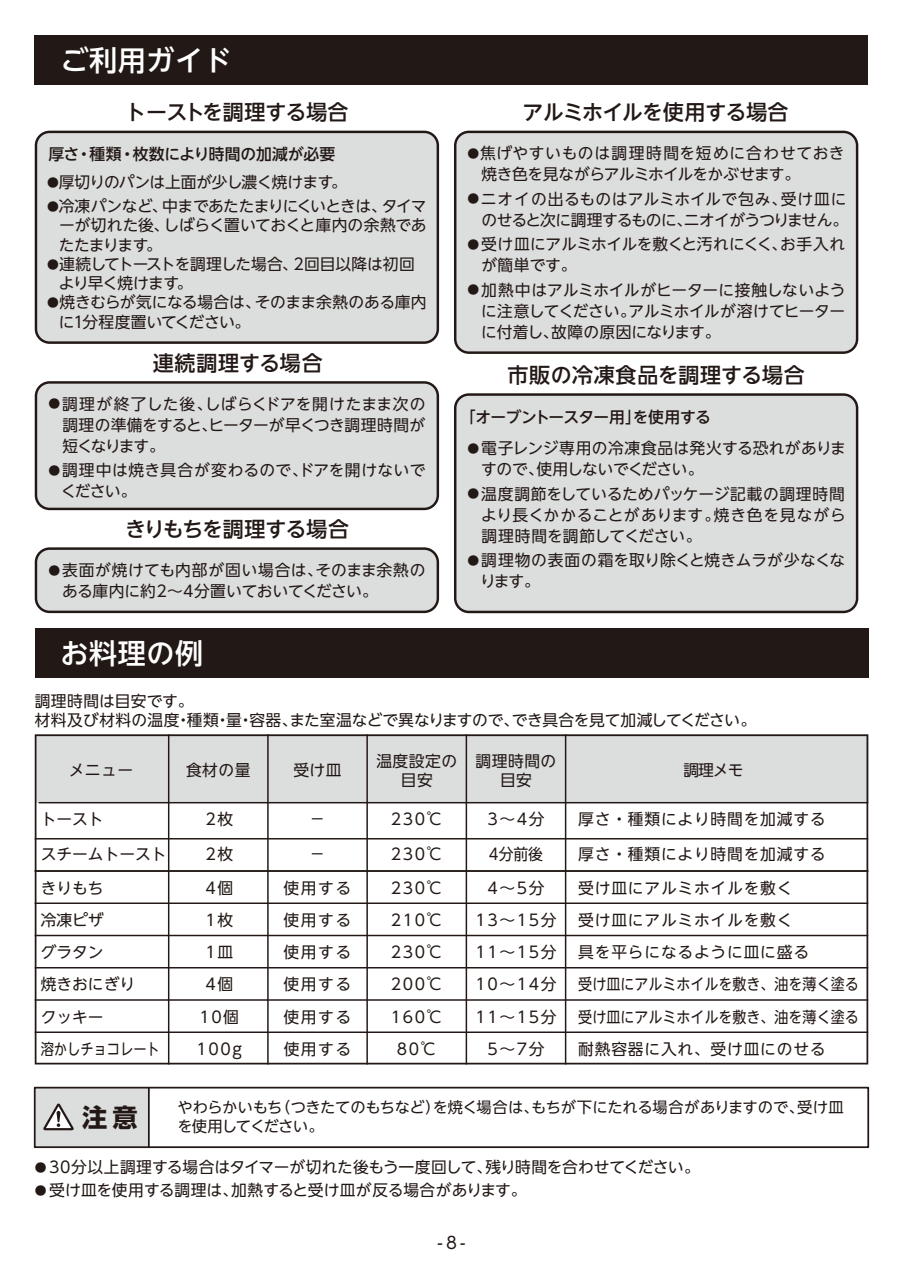
<style>
.page{position:relative;width:903px;height:1275px;background:#fff}
.page>*{position:absolute;margin:0;border:0;box-sizing:border-box;transform-origin:0 0}
.t1{font:500 28px "UD Shin Go NT Pro";letter-spacing:.02em;color:#fff}
.t2{font:700 25.2px "UD Shin Go NT Pro";color:#221815}
.t3{font:500 21px "UD Shin Go NT Pro";letter-spacing:-.035em;color:#221815}
.t4{font:500 21px "UD Shin Go NT Pro";letter-spacing:.02em;color:#221815}
.t5{font:500 21px "UD Shin Go NT Pro";letter-spacing:-.015em;color:#221815}
.t6{font:500 21px "UD Shin Go NT Pro";letter-spacing:.035em;color:#221815}
.t7{font:16.62px "UD Shin Go NT Pro";color:#221815}
.t8{font:15.75px/21px "UD Shin Go NT Pro";color:#221815}
.t9{font:15.75px "UD Shin Go NT Pro";letter-spacing:.05em;color:#221815}
.t10{font:15.75px/21px "UD Shin Go NT Pro";letter-spacing:.02em;color:#221815}
.t11{font:15.75px/19.2px "UD Shin Go NT Pro";letter-spacing:-.035em;color:#221815}
.t12{font:15.75px/21px "UD Shin Go NT Pro";letter-spacing:-.025em;color:#221815;text-align:right}
.t13{font:15.75px/32.2px "UD Shin Go NT Pro";color:#221815;scale:.89 1}
.t14{font:15.75px/19.2px "UD Shin Go NT Pro";letter-spacing:-.02em;color:#221815}
.t15{font:500 15.75px "UD Shin Go NT Pro";letter-spacing:-.02em;color:#221815}
.t16{font:15.75px "UD Shin Go NT Pro";color:#221815;scale:.84 1}
.t17{font:15.75px "UD Shin Go NT Pro";color:#221815;scale:.94 1}
.t18{font:15.4px "UD Shin Go NT Pro";letter-spacing:-.025em;color:#221815}
.t19{font:15.4px "UD Shin Go NT Pro";letter-spacing:-.065em;color:#221815}
.s1{font-size:11.9px}
</style>
<div class="page">
<div style="left:35px;top:35px;width:833px;height:49px;background:#221815"></div>
<div style="left:35px;top:131px;width:404px;height:213px;background:#dcdddd"></div>
<div style="left:35px;top:381px;width:404px;height:129px;background:#dcdddd"></div>
<svg style="left:35px;top:547px;width:404px;height:66px;background:#cdcdcd"></svg>
<div style="left:454px;top:131px;width:404px;height:223px;background:#dcdddd"></div>
<div style="left:454px;top:393px;width:404px;height:220px;background:#dcdddd"></div>
<div style="left:35px;top:628px;width:833px;height:50px;background:#221815"></div>
<div style="left:35px;top:1088px;width:114px;height:59px;background:#dcdddd"></div>
<svg style="left:43px;top:1103px;width:31px;height:27px"></svg>
<svg style="left:35px;top:734px;width:833px;height:330px"></svg>
<hr style="left:35px;top:902px;width:833px;height:2px;background:#221815">
<hr style="left:35px;top:870px;width:833px;height:2px;background:#221815">
<hr style="left:35px;top:838px;width:833px;height:1px;background:#221815">
<hr style="left:35px;top:935px;width:833px;height:1px;background:#221815">
<hr style="left:35px;top:967px;width:833px;height:1px;background:#221815">
<hr style="left:35px;top:999px;width:833px;height:2px;background:#221815">
<hr style="left:35px;top:1031px;width:833px;height:2px;background:#221815">
<div style="left:34px;top:1087px;width:835px;height:61px;border:2px solid #221815"></div>
<hr style="left:148px;top:1088px;width:2px;height:59px;background:#221815">
<h1 class="t1" style="left:60px;top:37px;width:173px">ご利用ガイド</h1>
<h3 class="t5" style="left:125px;top:95px;width:225px">トーストを調理する場合</h3>
<h3 class="t3" style="left:522px;top:95px;width:267px">アルミホイルを使用する場合</h3>
<p class="t15" style="left:48px;top:141px;width:288px">厚さ・種類・枚数により時間の加減が必要</p>
<p class="t10" style="left:482px;top:142px;width:364px;text-indent:-14px"><span class="s1">●</span>焦げやすいものは調理時間を短めに合わせておき焼き色を見ながらアルミホイルをかぶせます。</p>
<p class="t12" style="left:468px;top:188px;width:382px"><span class="s1">●</span>ニオイの出るものはアルミホイルで包み、受け皿にのせると次に調理するものに、ニオイがうつりません。</p>
<p class="t8" style="left:481px;top:233px;width:365px;text-indent:-14px"><span class="s1">●</span> 受け皿にアルミホイルを敷くと汚れにくく、お手入れが簡単です。</p>
<p class="t8" style="left:481px;top:279px;width:366px;text-align:justify;text-indent:-13px"><span class="s1">●</span>加熱中はアルミホイルがヒーターに接触しないように注意してください。アルミホイルが溶けてヒーターに付着し、故障の原因になります。</p>
<h3 class="t4" style="left:507px;top:358px;width:299px">市販の冷凍食品を調理する場合</h3>
<p class="t15" style="left:460px;top:404px;width:253px">「オーブントースター用」を使用する</p>
<p class="t8" style="left:481px;top:437px;width:366px;text-indent:-13px"><span class="s1">●</span>電子レンジ専用の冷凍食品は発火する恐れがありますので、使用しないでください。</p>
<p class="t8" style="left:481px;top:483px;width:366px;text-align:justify;text-indent:-13px"><span class="s1">●</span>温度調節をしているためパッケージ記載の調理時間より長くかかることがあります。焼き色を見ながら調理時間を調節してください。</p>
<p class="t8" style="left:480px;top:549px;width:366px;text-indent:-13px"><span class="s1">●</span>調理物の表面の霜を取り除くと焼きムラが少なくなります。</p>
<p class="t11" style="left:47px;top:172px;width:301px"><span class="s1">●</span>厚切りのパンは上面が少し濃く焼けます。</p>
<p class="t8" style="left:59px;top:196px;width:369px;line-height:19.2px;text-align:justify;text-indent:-12px"><span class="s1">●</span>冷凍パンなど、中まであたたまりにくいときは、タイマーが切れた後、しばらく置いておくと庫内の余熱であたたまります。</p>
<p class="t11" style="left:59px;top:254px;width:357px;text-indent:-12px"><span class="s1">●</span>連続してトーストを調理した場合、2回目以降は初回より早く焼けます。</p>
<p class="t14" style="left:59px;top:292px;width:369px;text-indent:-12px"><span class="s1">●</span>焼きむらが気になる場合は、そのまま余熱のある庫内に1分程度置いてください。</p>
<h3 class="t6" style="left:153px;top:346px;width:171px">連続調理する場合</h3>
<p class="t8" style="left:62px;top:393px;width:365px;text-align:justify;text-indent:-14px"><span class="s1">●</span>調理が終了した後、しばらくドアを開けたまま次の調理の準備をすると、ヒーターが早くつき調理時間が短くなります。</p>
<p class="t10" style="left:61px;top:459px;width:366px;text-indent:-13px"><span class="s1">●</span>調理中は焼き具合が変わるので、ドアを開けないでください。</p>
<h3 class="t3" style="left:125px;top:512px;width:225px">きりもちを調理する場合</h3>
<p class="t8" style="left:62px;top:559px;width:365px;text-indent:-14px"><span class="s1">●</span>表面が焼けても内部が固い場合は、そのまま余熱のある庫内に約2～4分置いておいてください。</p>
<h1 class="t1" style="left:60px;top:630px;width:144px">お料理の例</h1>
<p class="t8" style="left:35px;top:690px;width:723px;line-height:19.2px">調理時間は目安です。<br>材料及び材料の温度・種類・量・容器、また室温などで異なりますので、でき具合を見て加減してください。</p>
<p class="t8" style="left:69px;top:759px;width:66px">メニュー</p>
<p class="t8" style="left:186px;top:759px;width:66px">食材の量</p>
<p class="t8" style="left:293px;top:759px;width:50px">受け皿</p>
<p class="t8" style="left:376px;top:751px;width:82px;line-height:18.9px;text-align:center">温度設定の目安</p>
<p class="t8" style="left:476px;top:751px;width:82px;line-height:18.9px;text-align:center">調理時間の目安</p>
<p class="t8" style="left:683px;top:759px;width:62px">調理メモ</p>
<p class="t8" style="left:205px;top:808px;width:29px">2枚</p>
<p class="t8" style="left:310px;top:808px;width:17px">－</p>
<p class="t8" style="left:391px;top:808px;width:53px">230℃</p>
<p class="t8" style="left:487px;top:808px;width:59px">3～4分</p>
<p class="t9" style="left:578px;top:807px;width:249px">厚さ・種類により時間を加減する</p>
<p class="t8" style="left:41px;top:802px;width:128px;line-height:34.5px">トースト<br>スチームトースト</p>
<p class="t8" style="left:205px;top:843px;width:29px">2枚</p>
<p class="t8" style="left:310px;top:843px;width:17px">－</p>
<p class="t8" style="left:391px;top:843px;width:53px">230℃</p>
<p class="t17" style="left:489px;top:841px;width:59px">4分前後</p>
<p class="t9" style="left:578px;top:841px;width:249px">厚さ・種類により時間を加減する</p>
<p class="t8" style="left:41px;top:877px;width:64px">きりもち</p>
<p class="t8" style="left:205px;top:877px;width:29px">4個</p>
<p class="t8" style="left:284px;top:877px;width:69px">使用する</p>
<p class="t8" style="left:391px;top:877px;width:53px">230℃</p>
<p class="t8" style="left:487px;top:877px;width:59px">4～5分</p>
<p class="t9" style="left:578px;top:875px;width:216px">受け皿にアルミホイルを敷く</p>
<p class="t8" style="left:41px;top:909px;width:64px">冷凍ピザ</p>
<p class="t8" style="left:205px;top:909px;width:29px">1枚</p>
<p class="t8" style="left:284px;top:909px;width:69px">使用する</p>
<p class="t8" style="left:391px;top:909px;width:53px">210℃</p>
<p class="t8" style="left:475px;top:909px;width:82px">13～15分</p>
<p class="t9" style="left:578px;top:907px;width:216px">受け皿にアルミホイルを敷く</p>
<p class="t8" style="left:41px;top:941px;width:64px">グラタン</p>
<p class="t8" style="left:205px;top:941px;width:29px">1皿</p>
<p class="t8" style="left:284px;top:941px;width:69px">使用する</p>
<p class="t8" style="left:391px;top:941px;width:53px">230℃</p>
<p class="t8" style="left:475px;top:941px;width:82px">11～15分</p>
<p class="t9" style="left:578px;top:939px;width:232px">具を平らになるように皿に盛る</p>
<p class="t8" style="left:205px;top:973px;width:29px">4個</p>
<p class="t8" style="left:284px;top:973px;width:69px">使用する</p>
<p class="t8" style="left:391px;top:973px;width:53px">200℃</p>
<p class="t8" style="left:475px;top:973px;width:82px">10～14分</p>
<p class="t13" style="left:578px;top:968px;width:317px">受け皿にアルミホイルを敷き、油を薄く塗る受け皿にアルミホイルを敷き、油を薄く塗る</p>
<p class="t8" style="left:41px;top:968px;width:96px;line-height:32.2px">焼きおにぎりクッキー</p>
<p class="t8" style="left:199px;top:1006px;width:41px">10個</p>
<p class="t8" style="left:284px;top:1006px;width:69px">使用する</p>
<p class="t8" style="left:391px;top:1006px;width:53px">160℃</p>
<p class="t8" style="left:475px;top:1006px;width:82px">11～15分</p>
<p class="t16" style="left:41px;top:1036px;width:143px">溶かしチョコレート</p>
<p class="t8" style="left:197px;top:1038px;width:47px">100g</p>
<p class="t8" style="left:284px;top:1038px;width:69px">使用する</p>
<p class="t8" style="left:397px;top:1038px;width:41px">80℃</p>
<p class="t8" style="left:487px;top:1038px;width:59px">5～7分</p>
<p class="t9" style="left:578px;top:1036px;width:249px">耐熱容器に入れ、受け皿にのせる</p>
<h2 class="t2" style="left:82px;top:1096px;width:57px">注意</h2>
<p class="t18" style="left:177px;top:1095px;width:668px">やわらかいもち（つきたてのもちなど）を焼く場合は、もちが下にたれる場合がありますので、受け皿</p>
<p class="t19" style="left:177px;top:1113px;width:148px">を使用してください。</p>
<p class="t8" style="left:35px;top:1156px;width:666px"><span class="s1">●</span> 30分以上調理する場合はタイマーが切れた後もう一度回して、残り時間を合わせてください。</p>
<p class="t8" style="left:35px;top:1179px;width:493px"><span class="s1">●</span> 受け皿を使用する調理は、加熱すると受け皿が反る場合があります。</p>
<p class="t7" style="left:437px;top:1229px;width:30px">-8-</p>
</div>
